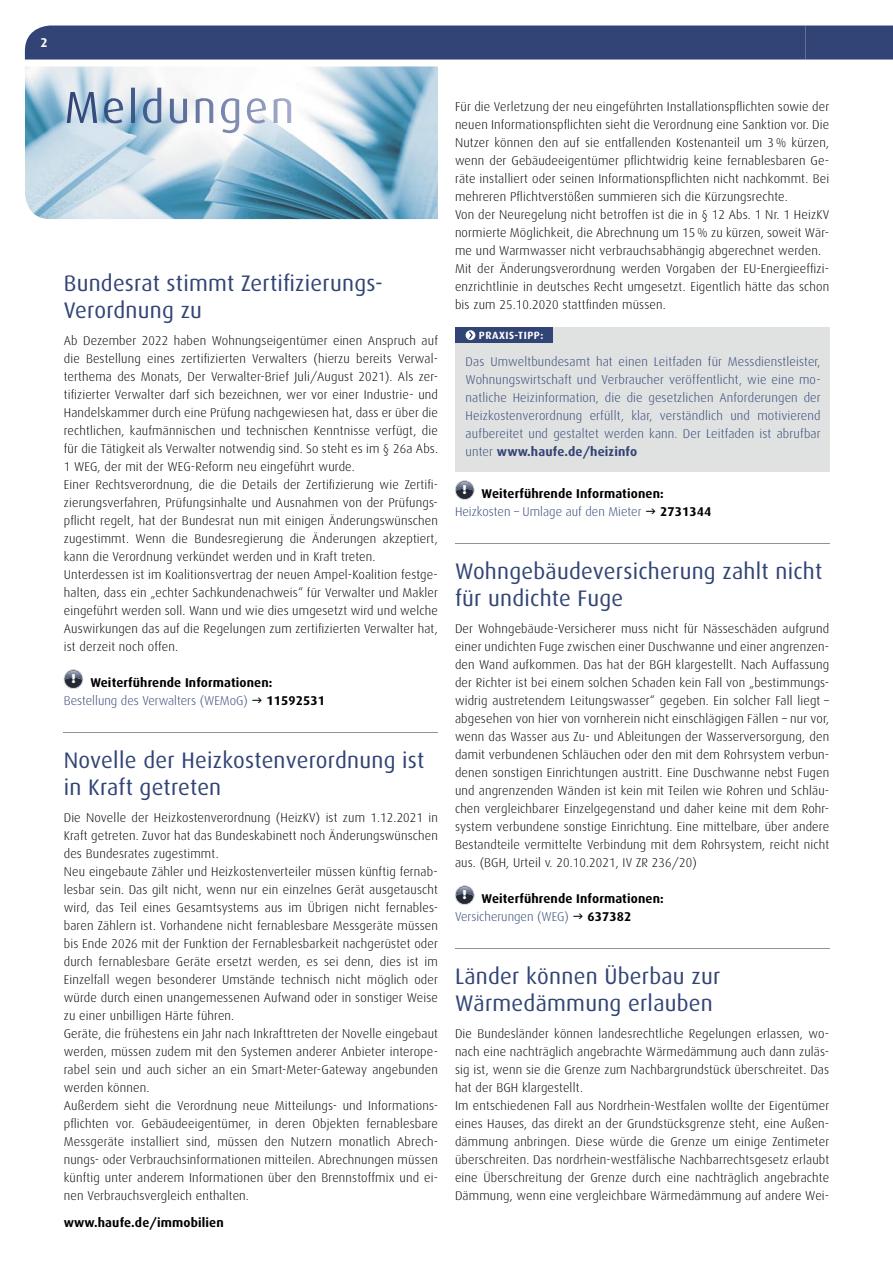
<style>
.page{position:relative;width:893px;height:1263px;background:#fff}
.page>*{position:absolute;margin:0;border:0;box-sizing:border-box;transform-origin:0 0}
.t1{font:22.5px/27px "Dax";letter-spacing:.01em;color:#314475}
.t2{font:300 12.75px/18px "Dax";letter-spacing:.01em;color:#000}
.t3{font:300 12.75px/18px "Dax";color:#314475}
.t4{font:700 12.75px/18px "Dax";letter-spacing:.01em;color:#000}
.t5{font:700 12.75px "Dax";color:#fff}
.t6{font:700 10.5px "Dax";letter-spacing:.05em;color:#fff}
.s1{font-weight:700;color:#000}
.s2{font-weight:700}
.s3{font-weight:300;color:#314475}
</style>
<div class="page">
<img style="left:25px;top:66px;width:413px;height:153px">
<hr style="left:64px;top:732px;width:374px;height:1px;background:#939389">
<svg style="left:64px;top:671px;width:19px;height:16px"></svg>
<div style="left:64px;top:670px;width:19px;height:18px;border:1px solid #252934;border-radius:50%"></div>
<div style="left:64px;top:669px;width:19px;height:20px;border:1px solid #e0e1e1;border-radius:50%"></div>
<hr style="left:455px;top:543px;width:374px;height:1px;background:#939389">
<hr style="left:455px;top:948px;width:374px;height:1px;background:#939389">
<svg style="left:455px;top:482px;width:19px;height:16px"></svg>
<div style="left:455px;top:481px;width:19px;height:18px;border:1px solid #252934;border-radius:50%"></div>
<div style="left:455px;top:480px;width:19px;height:20px;border:1px solid #e0e1e1;border-radius:50%"></div>
<svg style="left:455px;top:887px;width:19px;height:17px"></svg>
<div style="left:455px;top:886px;width:19px;height:18px;border:1px solid #252934;border-radius:50%"></div>
<div style="left:455px;top:885px;width:19px;height:20px;border:1px solid #e0e1e1;border-radius:50%"></div>
<div style="left:25px;top:26px;width:868px;height:34px;background:#314475"></div>
<img style="left:67px;top:88px;width:224px;height:45px">
<div style="left:455px;top:327px;width:374px;height:144px;background:#e0e1e1"></div>
<div style="left:455px;top:327px;width:98px;height:16px;background:#314475"></div>
<svg style="left:466px;top:330px;width:9px;height:10px"></svg>
<svg style="left:469px;top:332px;width:4px;height:7px"></svg>
<p class="t5" style="left:40px;top:35px;width:9px">2</p>
<h1 class="t1" style="left:64px;top:270px;width:320px">Bundesrat stimmt Zertifizierungs-<br>Verordnung zu</h1>
<p class="t2" style="left:64px;top:332px;width:376px">Ab Dezember 2022 haben Wohnungseigentümer einen Anspruch auf die Bestellung eines zertifizierten Verwalters (hierzu bereits Verwal&shy;terthema des Monats, Der Verwalter-Brief Juli/August 2021). Als zer&shy;tifizierter Verwalter darf sich bezeichnen, wer vor einer Industrie- und Handelskammer durch eine Prüfung nachgewiesen hat, dass er über die rechtlichen, kaufmännischen und technischen Kenntnisse verfügt, die für die Tätigkeit als Verwalter notwendig sind. So steht es im § 26a Abs.<br>1 WEG, der mit der WEG-Reform neu eingeführt wurde.<br>Einer Rechtsverordnung, die die Details der Zertifizierung wie Zertifi&shy;zierungsverfahren, Prüfungsinhalte und Ausnahmen von der Prüfungs&shy;pflicht regelt, hat der Bundesrat nun mit einigen Änderungswünschen zugestimmt. Wenn die Bundesregierung die Änderungen akzeptiert, kann die Verordnung verkündet werden und in Kraft treten.<br>Unterdessen ist im Koalitionsvertrag der neuen Ampel-Koalition festge&shy;halten, dass ein „echter Sachkundenachweis“ für Verwalter und Makler eingeführt werden soll. Wann und wie dies umgesetzt wird und welche Auswirkungen das auf die Regelungen zum zertifizierten Verwalter hat, ist derzeit noch offen.</p>
<p class="t3" style="left:64px;top:674px;width:210px;text-indent:7px"><sup>!</sup> <span class="s1">Weiterführende Informationen:<br></span>Bestellung des Verwalters (WEMoG)</p>
<p class="t4" style="left:267px;top:692px;width:60px">11592531</p>
<h1 class="t1" style="left:64px;top:747px;width:362px">Novelle der Heizkostenverordnung ist in Kraft getreten</h1>
<p class="t2" style="left:64px;top:809px;width:376px">Die Novelle der Heizkostenverordnung (HeizKV) ist zum 1.12.2021 in Kraft getreten. Zuvor hat das Bundeskabinett noch Änderungswünschen des Bundesrates zugestimmt.<br>Neu eingebaute Zähler und Heizkostenverteiler müssen künftig fernab&shy;lesbar sein. Das gilt nicht, wenn nur ein einzelnes Gerät ausgetauscht wird, das Teil eines Gesamtsystems aus im Übrigen nicht fernables&shy;baren Zählern ist. Vorhandene nicht fernablesbare Messgeräte müssen bis Ende 2026 mit der Funktion der Fernablesbarkeit nachgerüstet oder durch fernablesbare Geräte ersetzt werden, es sei denn, dies ist im Einzelfall wegen besonderer Umstände technisch nicht möglich oder würde durch einen unangemessenen Aufwand oder in sonstiger Weise zu einer unbilligen Härte führen.<br>Geräte, die frühestens ein Jahr nach Inkrafttreten der Novelle eingebaut werden, müssen zudem mit den Systemen anderer Anbieter interope&shy;rabel sein und auch sicher an ein Smart-Meter-Gateway angebunden werden können.<br>Außerdem sieht die Verordnung neue Mitteilungs- und Informations&shy;pflichten vor. Gebäudeeigentümer, in deren Objekten fernablesbare Messgeräte installiert sind, müssen den Nutzern monatlich Abrech&shy;nungs- oder Verbrauchsinformationen mitteilen. Abrechnungen müssen künftig unter anderem Informationen über den Brennstoffmix und ei&shy;nen Verbrauchsvergleich enthalten.</p>
<p class="t4" style="left:64px;top:1214px;width:162px">www.haufe.de/immobilien</p>
<p class="t2" style="left:455px;top:98px;width:376px">Für die Verletzung der neu eingeführten Installationspflichten sowie der neuen Informationspflichten sieht die Verordnung eine Sanktion vor. Die Nutzer können den auf sie entfallenden Kostenanteil um 3 % kürzen, wenn der Gebäudeeigentümer pflichtwidrig keine fernablesbaren Ge&shy;räte installiert oder seinen Informationspflichten nicht nachkommt. Bei mehreren Pflichtverstößen summieren sich die Kürzungsrechte.<br>Von der Neuregelung nicht betroffen ist die in § 12 Abs. 1 Nr. 1 HeizKV normierte Möglichkeit, die Abrechnung um 15 % zu kürzen, soweit Wär&shy;me und Warmwasser nicht verbrauchsabhängig abgerechnet werden.<br>Mit der Änderungsverordnung werden Vorgaben der EU-Energieeffizi&shy;enzrichtlinie in deutsches Recht umgesetzt. Eigentlich hätte das schon bis zum 25.10.2020 stattfinden müssen.</p>
<p class="t6" style="left:479px;top:329px;width:66px">PRAXIS-TIPP:</p>
<p class="t3" style="left:466px;top:352px;width:357px;text-align:justify">Das Umweltbundesamt hat einen Leitfaden für Messdienstleister, Wohnungswirtschaft und Verbraucher veröffentlicht, wie eine mo&shy;natliche Heizinformation, die die gesetzlichen Anforderungen der Heizkostenverordnung erfüllt, klar, verständlich und motivierend aufbereitet und gestaltet werden kann. Der Leitfaden ist abrufbar unter <span class="s2">www.haufe.de/heizinfo</span></p>
<p class="t3" style="left:455px;top:485px;width:210px;text-indent:7px"><sup>!</sup> <span class="s1">Weiterführende Informationen:<br></span>Heizkosten – Umlage auf den Mieter</p>
<p class="t4" style="left:660px;top:503px;width:53px">2731344</p>
<h1 class="t1" style="left:455px;top:558px;width:369px">Wohngebäudeversicherung zahlt nicht für undichte Fuge</h1>
<p class="t2" style="left:455px;top:620px;width:376px;text-align:justify">Der Wohngebäude-Versicherer muss nicht für Nässeschäden aufgrund einer undichten Fuge zwischen einer Duschwanne und einer angrenzen&shy;den Wand aufkommen. Das hat der BGH klargestellt. Nach Auffassung der Richter ist bei einem solchen Schaden kein Fall von „bestimmungs&shy;widrig austretendem Leitungswasser“ gegeben. Ein solcher Fall liegt – abgesehen von hier von vornherein nicht einschlägigen Fällen – nur vor, wenn das Wasser aus Zu- und Ableitungen der Wasserversorgung, den damit verbundenen Schläuchen oder den mit dem Rohrsystem verbun&shy;denen sonstigen Einrichtungen austritt. Eine Duschwanne nebst Fugen und angrenzenden Wänden ist kein mit Teilen wie Rohren und Schläu&shy;chen vergleichbarer Einzelgegenstand und daher keine mit dem Rohr&shy;system verbundene sonstige Einrichtung. Eine mittelbare, über andere Bestandteile vermittelte Verbindung mit dem Rohrsystem, reicht nicht aus. (BGH, Urteil v. 20.10.2021, IV ZR 236/20)</p>
<p class="t4" style="left:455px;top:890px;width:210px;text-indent:7px"><sup>!</sup> Weiterführende Informationen:<br><span class="s3">Versicherungen (WEG)</span></p>
<p class="t4" style="left:588px;top:908px;width:45px">637382</p>
<h1 class="t1" style="left:455px;top:963px;width:267px">Länder können Überbau zur<br>Wärmedämmung erlauben</h1>
<p class="t2" style="left:455px;top:1025px;width:376px">Die Bundesländer können landesrechtliche Regelungen erlassen, wo&shy;nach eine nachträglich angebrachte Wärmedämmung auch dann zuläs&shy;sig ist, wenn sie die Grenze zum Nachbargrundstück überschreitet. Das hat der BGH klargestellt.<br>Im entschiedenen Fall aus Nordrhein-Westfalen wollte der Eigentümer eines Hauses, das direkt an der Grundstücksgrenze steht, eine Außen&shy;dämmung anbringen. Diese würde die Grenze um einige Zentimeter überschreiten. Das nordrhein-westfälische Nachbarrechtsgesetz erlaubt eine Überschreitung der Grenze durch eine nachträglich angebrachte Dämmung, wenn eine vergleichbare Wärmedämmung auf andere Wei-</p>
</div>
